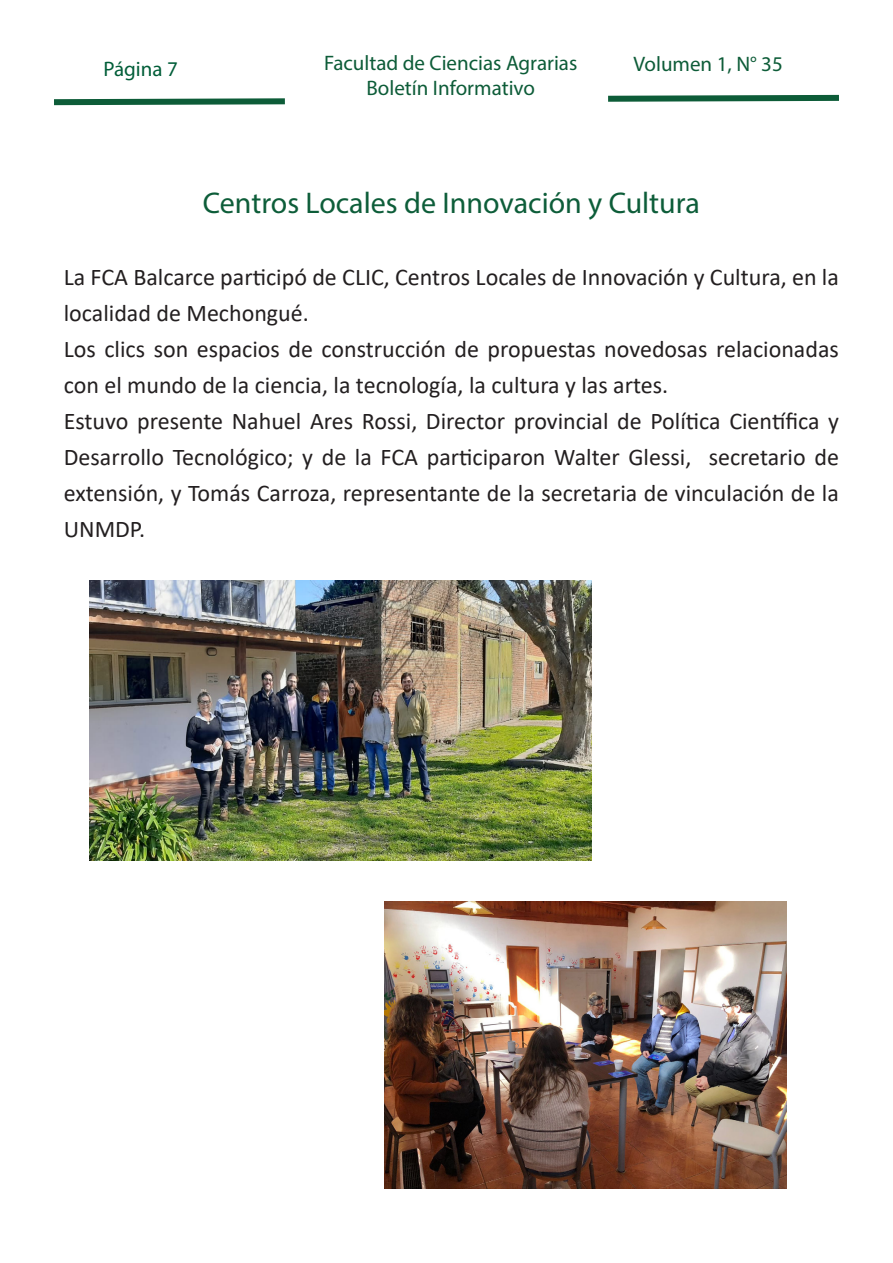
<style>
.page{position:relative;width:893px;height:1263px;background:#fff}
.page>*{position:absolute;margin:0;border:0;box-sizing:border-box;transform-origin:0 0}
.t1{font:30px "Myriad Pro";color:#0d5d39}
.t2{font:24px/36px "Calibri";color:#231f20}
.t3{font:21px "Myriad Pro";color:#0d5c38}
.t4{font:21px "Myriad Pro";color:#005d38}
</style>
<div class="page">
<svg style="left:54px;top:98px;width:231px;height:8px"></svg>
<svg style="left:608px;top:94px;width:231px;height:8px"></svg>
<img style="left:89px;top:580px;width:502px;height:280px">
<img style="left:385px;top:901px;width:402px;height:287px">
<p class="t4" style="left:104px;top:56px;width:76px">Página 7</p>
<p class="t3" style="left:324px;top:50px;width:255px">Facultad de Ciencias Agrarias</p>
<p class="t3" style="left:366px;top:75px;width:170px">Boletín Informativo</p>
<p class="t3" style="left:633px;top:51px;width:151px">Volumen 1, N° 35</p>
<p class="t1" style="left:203px;top:185px;width:499px">Centros Locales de Innovación y Cultura</p>
<p class="t2" style="left:64px;top:259px;width:777px">La FCA Balcarce participó de CLIC, Centros Locales de Innovación y Cultura, en la localidad de Mechongué.</p>
<p class="t2" style="left:64px;top:331px;width:777px">Los clics son espacios de construcción de propuestas novedosas relacionadas con el mundo de la ciencia, la tecnología, la cultura y las artes.</p>
<p class="t2" style="left:64px;top:403px;width:777px;text-align:justify">Estuvo presente Nahuel Ares Rossi, Director provincial de Política Científica y Desarrollo Tecnológico; y de la FCA participaron Walter Glessi, secretario de extensión, y Tomás Carroza, representante de la secretaria de vinculación de la UNMDP.</p>
</div>
